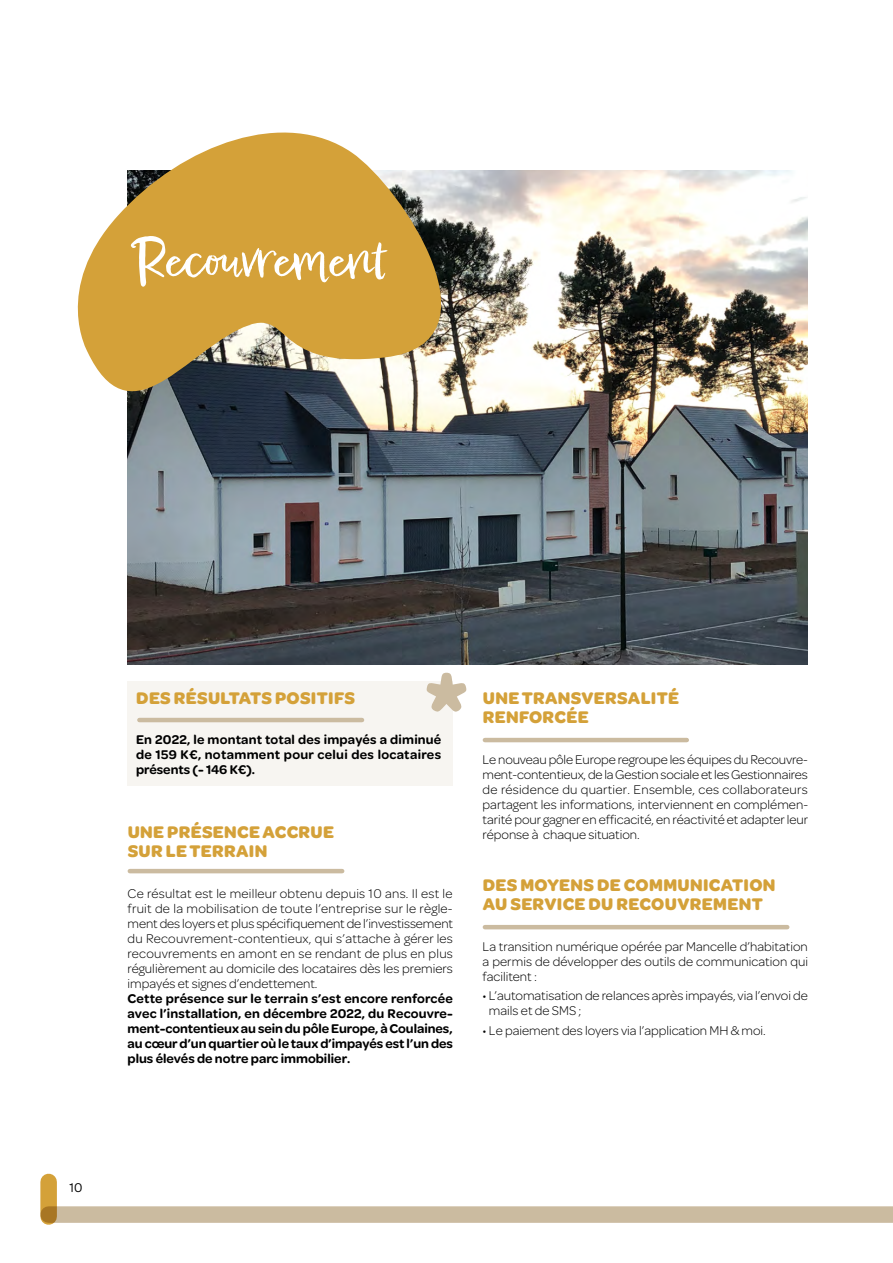
<style>
.page{position:relative;width:893px;height:1263px;background:#fff}
.page>*{position:absolute;margin:0;border:0;box-sizing:border-box;transform-origin:0 0}
.t1{font:52.8px "Epicursive Script";color:#fff}
.t2{font:700 18px/19.5px "Omnes";letter-spacing:.02em;color:#d4a139}
.t3{font:300 13.5px/15px "Omnes";color:#000;text-align:justify}
.t4{font:600 13.5px/15px "Omnes";color:#000;text-align:justify}
.t5{font:13.5px "Omnes";color:#000}
</style>
<div class="page">
<div style="left:128px;top:681px;width:325px;height:105px;background:#f7f5f1"></div>
<img style="left:128px;top:170px;width:680px;height:495px">
<div style="left:49px;top:1206px;width:844px;height:17px;background:#cbbba0"></div>
<svg style="left:40px;top:1182px;width:17px;height:34px"></svg>
<hr style="left:485px;top:738px;width:202px;height:4px;background:#cbbba0">
<hr style="left:485px;top:925px;width:302px;height:4px;background:#cbbba0">
<hr style="left:139px;top:718px;width:223px;height:4px;background:#cbbba0">
<hr style="left:130px;top:869px;width:212px;height:4px;background:#cbbba0">
<svg style="left:77px;top:132px;width:428px;height:307px;fill:#d4a139"></svg>
<svg style="left:427px;top:673px;width:39px;height:39px"></svg>
<h1 class="t1" style="left:131px;top:225px;width:258px">Recouvrement</h1>
<h2 class="t2" style="left:136px;top:687px;width:220px">DES RÉSULTATS POSITIFS</h2>
<p class="t4" style="left:136px;top:731px;width:307px">En 2022, le montant total des impayés a diminué de 159 K€, notamment pour celui des locataires présents (- 146 K€).</p>
<h2 class="t2" style="left:128px;top:821px;width:208px">UNE PRÉSENCE ACCRUE<br>SUR LE TERRAIN</h2>
<p class="t3" style="left:128px;top:885px;width:327px">Ce résultat est le meilleur obtenu depuis 10 ans. Il est le fruit de la mobilisation de toute l’entreprise sur le règle&shy;ment des loyers et plus spécifiquement de l’investissement du Recouvrement-contentieux, qui s’attache à gérer les recouvrements en amont en se rendant de plus en plus régulièrement au domicile des locataires dès les premiers impayés et signes d’endettement.</p>
<p class="t4" style="left:128px;top:990px;width:327px">Cette présence sur le terrain s’est encore renforcée avec l’installation, en décembre 2022, du Recouvre&shy;ment-contentieux au sein du pôle Europe, à Coulaines, au cœur d’un quartier où le taux d’impayés est l’un des plus élevés de notre parc immobilier.</p>
<h2 class="t2" style="left:483px;top:687px;width:198px">UNE TRANSVERSALITÉ<br>RENFORCÉE</h2>
<p class="t3" style="left:483px;top:751px;width:327px">Le nouveau pôle Europe regroupe les équipes du Recouvre&shy;ment-contentieux, de la Gestion sociale et les Gestionnaires de résidence du quartier. Ensemble, ces collaborateurs partagent les informations, interviennent en complémen&shy;tarité pour gagner en efficacité, en réactivité et adapter leur réponse à chaque situation.</p>
<h2 class="t2" style="left:483px;top:874px;width:294px">DES MOYENS DE COMMUNICATION<br>AU SERVICE DU RECOUVREMENT</h2>
<p class="t3" style="left:483px;top:938px;width:327px">La transition numérique opérée par Mancelle d’habitation a permis de développer des outils de communication qui facilitent :</p>
<p class="t3" style="left:489px;top:987px;width:320px;text-indent:-6px">• L’automatisation de relances après impayés, via l’envoi de mails et de SMS ;</p>
<p class="t3" style="left:483px;top:1022px;width:285px">• Le paiement des loyers via l’application MH &amp; moi.</p>
<p class="t5" style="left:69px;top:1178px;width:15px">10</p>
</div>
